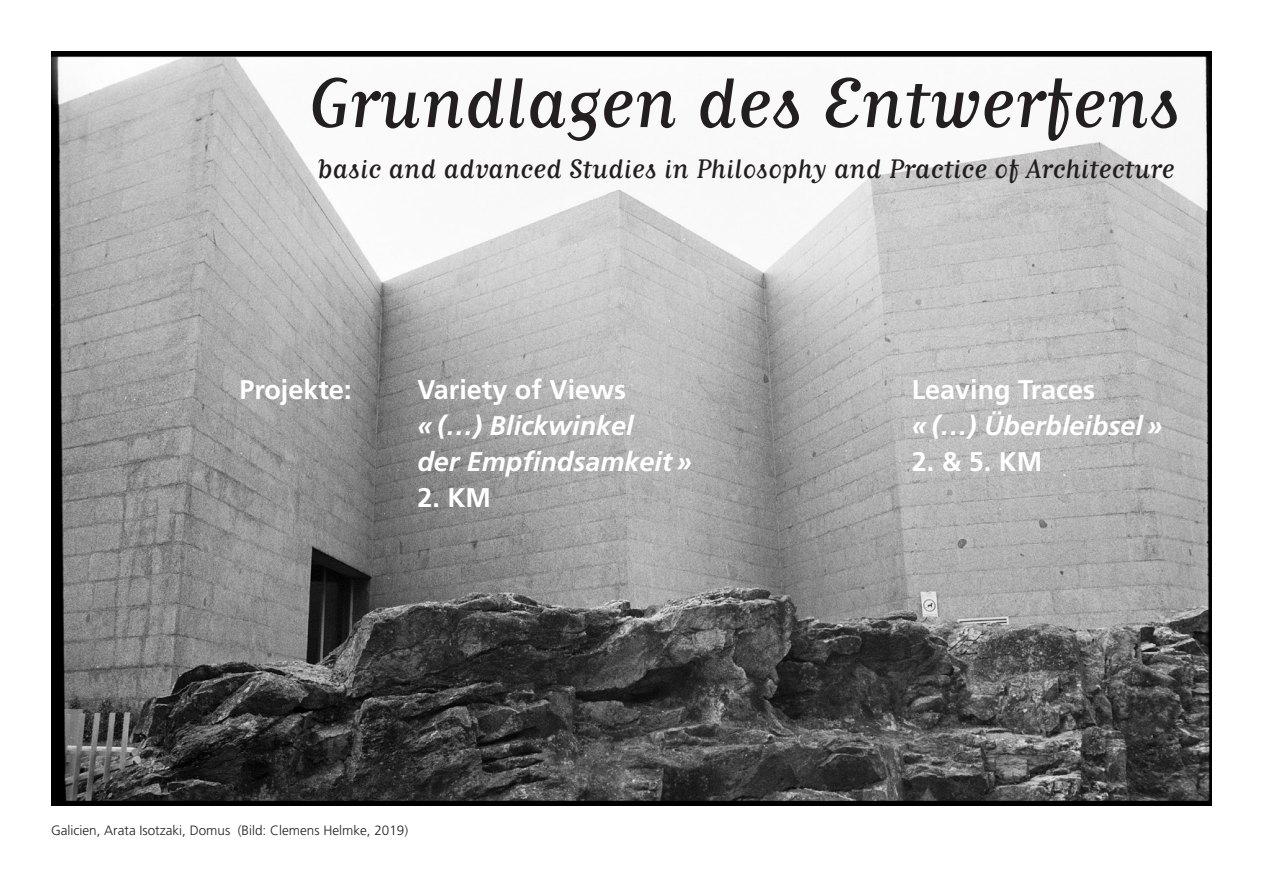
<style>
.page{position:relative;width:1263px;height:893px;background:#fff}
.page>*{position:absolute;margin:0;border:0;box-sizing:border-box;transform-origin:0 0}
.t1{font:82.5px "Matrix Script";color:#231f20}
.t2{font:31.5px "Matrix Script";color:#231f20}
.t3{font:italic 700 27px/36px "Frutiger";color:#fff}
.t4{font:700 27px "Frutiger";color:#fff}
.t5{font:300 13.5px "Frutiger";color:#231f20}
</style>
<div class="page">
<img style="left:51px;top:51px;width:1161px;height:755px">
<h1 class="t1" style="left:307px;top:63px;width:874px">Grundlagen des Entwerfens</h1>
<p class="t2" style="left:318px;top:153px;width:858px">basic and advanced Studies in Philosophy and Practice of Architecture</p>
<p class="t4" style="left:239px;top:373px;width:115px">Projekte:</p>
<p class="t4" style="left:417px;top:373px;width:210px">Variety of Views</p>
<p class="t3" style="left:417px;top:407px;width:276px">« (…) Blickwinkel<br>der Empfindsamkeit»</p>
<p class="t4" style="left:417px;top:481px;width:75px">2. KM</p>
<p class="t5" style="left:51px;top:822px;width:359px">Galicien, Arata Isotzaki, Domus (Bild: Clemens Helmke, 2019)</p>
<p class="t4" style="left:912px;top:373px;width:185px">Leaving Traces</p>
<p class="t3" style="left:912px;top:407px;width:253px">« (…) Überbleibsel»</p>
<p class="t4" style="left:912px;top:445px;width:132px">2. &amp; 5. KM</p>
</div>
